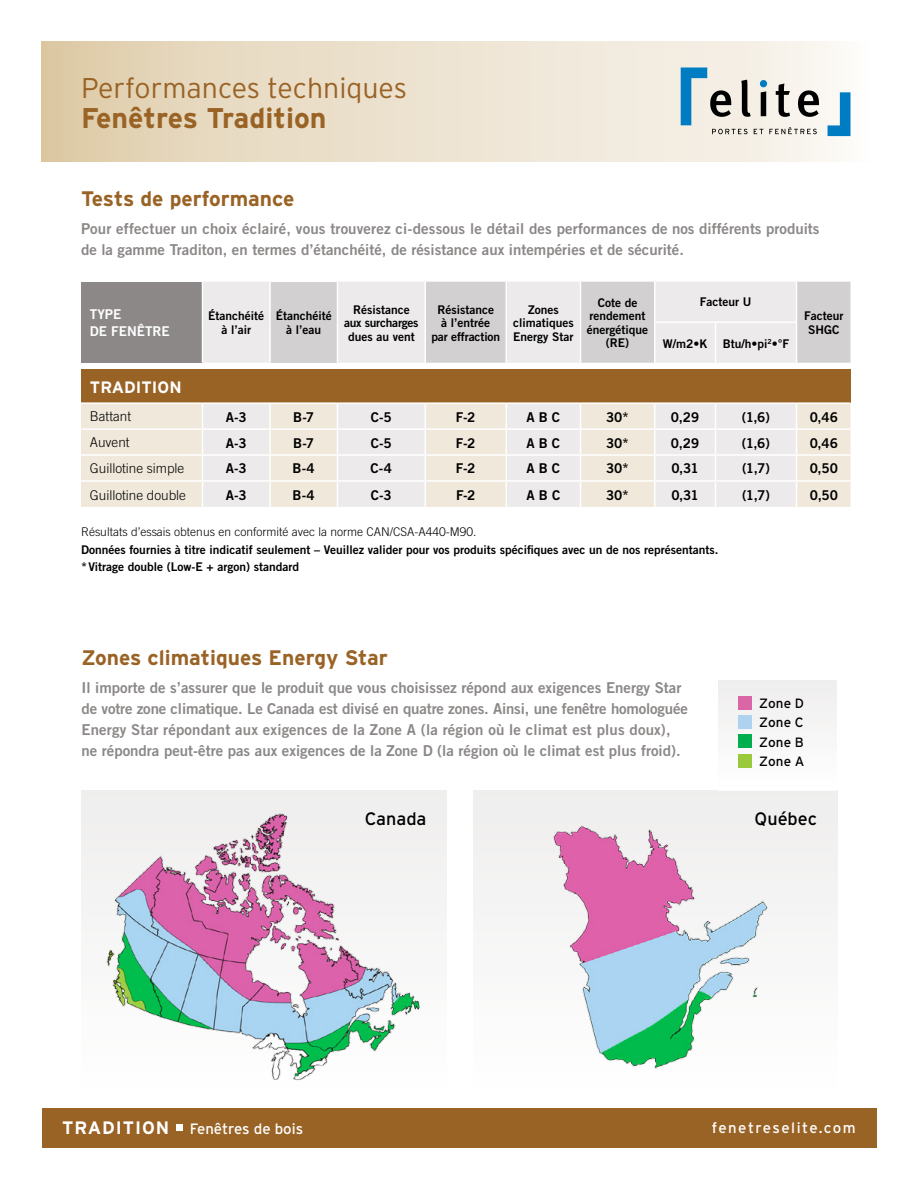
<style>
.page{position:relative;width:918px;height:1188px;background:#fff}
.page>*{position:absolute;margin:0;border:0;box-sizing:border-box;transform-origin:0 0}
.t1{font:300 28.5px "Interstate";color:#9a6326}
.t2{font:700 28.5px "Interstate";color:#9a6326}
.t3{font:700 21px "Interstate";color:#9a6326}
.t4{font:18px "Interstate";color:#000}
.t5{font:700 16.5px "Interstate";color:#fff}
.t6{font:15px/21px "Trade Gothic Bold Two";color:#8b8887}
.t7{font:15px "Interstate";color:#fff}
.t8{font:15px "Interstate";letter-spacing:.08em;color:#fff}
.t9{font:13.5px "Trade Gothic Bold Two";letter-spacing:-.015em;color:#000}
.t10{font:300 13.5px "Trade Gothic";color:#000}
.t11{font:13.5px/19.4px "Interstate";letter-spacing:.015em;color:#000;text-align:justify}
.t12{font:13.5px/16.5px "Trade Gothic Bold Two";color:#fff}
.t13{font:12px/13.5px "Trade Gothic Bold Two";color:#000;text-align:center}
.t14{font:300 12px "Trade Gothic";color:#000}
.s1{font-weight:700;font-size:18px}
</style>
<div class="page">
<div style="left:42px;top:42px;width:834px;height:120px;background:linear-gradient(to right,#e0ceae,#faf8f6)"></div>
<div style="left:42px;top:1108px;width:834px;height:40px;background:#9a6326"></div>
<div style="left:81px;top:282px;width:121px;height:81px;background:#8b8887"></div>
<div style="left:203px;top:282px;width:221px;height:225px;background:#eceaea"></div>
<div style="left:270px;top:282px;width:68px;height:81px;background:#d2d0d0"></div>
<div style="left:81px;top:369px;width:769px;height:34px;background:#9a6326"></div>
<svg style="left:271px;top:404px;width:153px;height:103px;background:#ede9e3"></svg>
<hr style="left:269px;top:282px;width:2px;height:40px;background:#fff">
<hr style="left:337px;top:282px;width:1px;height:40px;background:#fff">
<hr style="left:269px;top:322px;width:2px;height:41px;background:#fff">
<hr style="left:337px;top:322px;width:1px;height:41px;background:#fff">
<hr style="left:81px;top:402px;width:121px;height:2px;background:#fff">
<hr style="left:202px;top:402px;width:68px;height:2px;background:#fff">
<hr style="left:270px;top:402px;width:68px;height:2px;background:#fff">
<hr style="left:269px;top:404px;width:2px;height:24px;background:#fff">
<hr style="left:338px;top:402px;width:87px;height:2px;background:#fff">
<hr style="left:202px;top:428px;width:68px;height:2px;background:#fff">
<hr style="left:270px;top:428px;width:68px;height:2px;background:#fff">
<hr style="left:269px;top:430px;width:2px;height:24px;background:#fff">
<hr style="left:338px;top:428px;width:87px;height:2px;background:#fff">
<hr style="left:202px;top:454px;width:68px;height:2px;background:#fff">
<hr style="left:270px;top:454px;width:68px;height:2px;background:#fff">
<hr style="left:269px;top:456px;width:2px;height:24px;background:#fff">
<hr style="left:338px;top:454px;width:87px;height:2px;background:#fff">
<hr style="left:202px;top:480px;width:68px;height:2px;background:#fff">
<div style="left:81px;top:404px;width:121px;height:103px;background:#f0e8da"></div>
<hr style="left:270px;top:480px;width:68px;height:2px;background:#fff">
<hr style="left:269px;top:482px;width:2px;height:25px;background:#fff">
<hr style="left:338px;top:480px;width:87px;height:2px;background:#fff">
<svg style="left:337px;top:404px;width:1px;height:103px"></svg>
<svg style="left:425px;top:282px;width:425px;height:225px"></svg>
<hr style="left:654px;top:321px;width:62px;height:2px;background:#fff">
<hr style="left:716px;top:321px;width:81px;height:2px;background:#fff">
<div style="left:176px;top:1125px;width:7px;height:6px;background:#fff"></div>
<svg style="left:681px;top:68px;width:138px;height:66px;background:#bac1c1"></svg>
<svg style="left:828px;top:92px;width:22px;height:44px"></svg>
<div style="left:82px;top:791px;width:365px;height:308px;background:#f6f6f5"></div>
<img style="left:106px;top:813px;width:314px;height:267px">
<div style="left:474px;top:791px;width:364px;height:308px;background:#f7f6f6"></div>
<img style="left:553px;top:825px;width:215px;height:244px">
<div style="left:718px;top:681px;width:119px;height:110px;background:#f7f6f6"></div>
<div style="left:738px;top:696px;width:14px;height:13px;background:#da66a7"></div>
<div style="left:738px;top:715px;width:14px;height:14px;background:#add3f0"></div>
<div style="left:738px;top:735px;width:14px;height:13px;background:#00ae4d"></div>
<div style="left:738px;top:754px;width:14px;height:13px;background:#9aca3c"></div>
<h1 class="t1" style="left:81px;top:72px;width:328px">Performances techniques</h1>
<h1 class="t2" style="left:81px;top:103px;width:247px">Fenêtres Tradition</h1>
<h2 class="t3" style="left:81px;top:187px;width:215px">Tests de performance</h2>
<p class="t6" style="left:81px;top:218px;width:740px">Pour effectuer un choix éclairé, vous trouverez ci-dessous le détail des performances de nos différents produits de la gamme Traditon, en termes d’étanchéité, de résistance aux intempéries et de sécurité.</p>
<p class="t12" style="left:90px;top:306px;width:81px">TYPE<br>DE FENÊTRE</p>
<p class="t13" style="left:208px;top:309px;width:58px">Étanchéité à l’air</p>
<p class="t13" style="left:276px;top:309px;width:58px">Étanchéité à l’eau</p>
<p class="t13" style="left:344px;top:302px;width:76px">Résistance aux surcharges dues au vent</p>
<p class="t13" style="left:431px;top:302px;width:70px">Résistance<br>à l’entrée<br>par effraction</p>
<p class="t13" style="left:513px;top:302px;width:62px">Zones climatiques<br>Energy Star</p>
<p class="t13" style="left:587px;top:296px;width:63px">Cote de rendement énergétique (RE)</p>
<p class="t13" style="left:700px;top:295px;width:53px">Facteur U</p>
<p class="t13" style="left:663px;top:336px;width:46px">W/m2•K</p>
<p class="t13" style="left:723px;top:336px;width:68px">Btu/h•pi<sup>2</sup>•°F</p>
<p class="t13" style="left:804px;top:309px;width:41px">Facteur<br>SHGC</p>
<p class="t5" style="left:90px;top:378px;width:93px">TRADITION</p>
<p class="t10" style="left:90px;top:409px;width:43px">Battant</p>
<p class="t9" style="left:226px;top:408px;width:22px">A-3</p>
<p class="t9" style="left:293px;top:408px;width:22px">B-7</p>
<p class="t9" style="left:371px;top:408px;width:22px">C-5</p>
<p class="t9" style="left:456px;top:408px;width:21px">F-2</p>
<p class="t9" style="left:526px;top:408px;width:35px">A B C</p>
<p class="t9" style="left:606px;top:408px;width:24px">30*</p>
<p class="t9" style="left:671px;top:408px;width:30px">0,29</p>
<p class="t9" style="left:742px;top:408px;width:30px">(1,6)</p>
<p class="t9" style="left:810px;top:408px;width:30px">0,46</p>
<p class="t10" style="left:90px;top:435px;width:41px">Auvent</p>
<p class="t9" style="left:226px;top:434px;width:22px">A-3</p>
<p class="t9" style="left:293px;top:434px;width:22px">B-7</p>
<p class="t9" style="left:371px;top:434px;width:22px">C-5</p>
<p class="t9" style="left:456px;top:434px;width:21px">F-2</p>
<p class="t9" style="left:526px;top:434px;width:35px">A B C</p>
<p class="t9" style="left:606px;top:434px;width:24px">30*</p>
<p class="t9" style="left:671px;top:434px;width:30px">0,29</p>
<p class="t9" style="left:742px;top:434px;width:30px">(1,6)</p>
<p class="t9" style="left:810px;top:434px;width:30px">0,46</p>
<p class="t10" style="left:90px;top:461px;width:96px">Guillotine simple</p>
<p class="t9" style="left:226px;top:460px;width:22px">A-3</p>
<p class="t9" style="left:293px;top:460px;width:24px">B-4</p>
<p class="t9" style="left:371px;top:460px;width:23px">C-4</p>
<p class="t9" style="left:456px;top:460px;width:21px">F-2</p>
<p class="t9" style="left:526px;top:460px;width:35px">A B C</p>
<p class="t9" style="left:606px;top:460px;width:24px">30*</p>
<p class="t9" style="left:671px;top:460px;width:29px">0,31</p>
<p class="t9" style="left:742px;top:460px;width:29px">(1,7)</p>
<p class="t9" style="left:810px;top:460px;width:30px">0,50</p>
<p class="t10" style="left:90px;top:487px;width:98px">Guillotine double</p>
<p class="t9" style="left:226px;top:487px;width:22px">A-3</p>
<p class="t9" style="left:293px;top:487px;width:24px">B-4</p>
<p class="t9" style="left:371px;top:487px;width:22px">C-3</p>
<p class="t9" style="left:456px;top:487px;width:21px">F-2</p>
<p class="t9" style="left:527px;top:487px;width:35px">A B C</p>
<p class="t9" style="left:606px;top:487px;width:24px">30*</p>
<p class="t9" style="left:671px;top:487px;width:29px">0,31</p>
<p class="t9" style="left:742px;top:487px;width:29px">(1,7)</p>
<p class="t9" style="left:810px;top:487px;width:30px">0,50</p>
<p class="t14" style="left:81px;top:525px;width:397px">Résultats d’essais obtenus en conformité avec la norme CAN/CSA-A440-M90.</p>
<p class="t13" style="left:81px;top:540px;width:639px;line-height:17.4px;text-align:left">Données fournies à titre indicatif seulement – Veuillez valider pour vos produits spécifiques avec un de nos représentants. *Vitrage double (Low-E + argon) standard</p>
<h2 class="t3" style="left:82px;top:646px;width:308px">Zones climatiques Energy Star</h2>
<p class="t6" style="left:82px;top:677px;width:608px">Il importe de s’assurer que le produit que vous choisissez répond aux exigences Energy Star de votre zone climatique. Le Canada est divisé en quatre zones. Ainsi, une fenêtre homologuée Energy Star répondant aux exigences de la Zone A (la région où le climat est plus doux), ne répondra peut-être pas aux exigences de la Zone D (la région où le climat est plus froid).</p>
<p class="t11" style="left:759px;top:693px;width:47px">Zone D Zone C Zone B Zone A</p>
<p class="t4" style="left:365px;top:809px;width:63px">Canada</p>
<p class="t4" style="left:755px;top:809px;width:64px">Québec</p>
<p class="t7" style="left:62px;top:1120px;width:243px"><span class="s1">TRADITION</span> Fenêtres de bois</p>
<p class="t8" style="left:712px;top:1119px;width:146px">fenetreselite.com</p>
</div>
